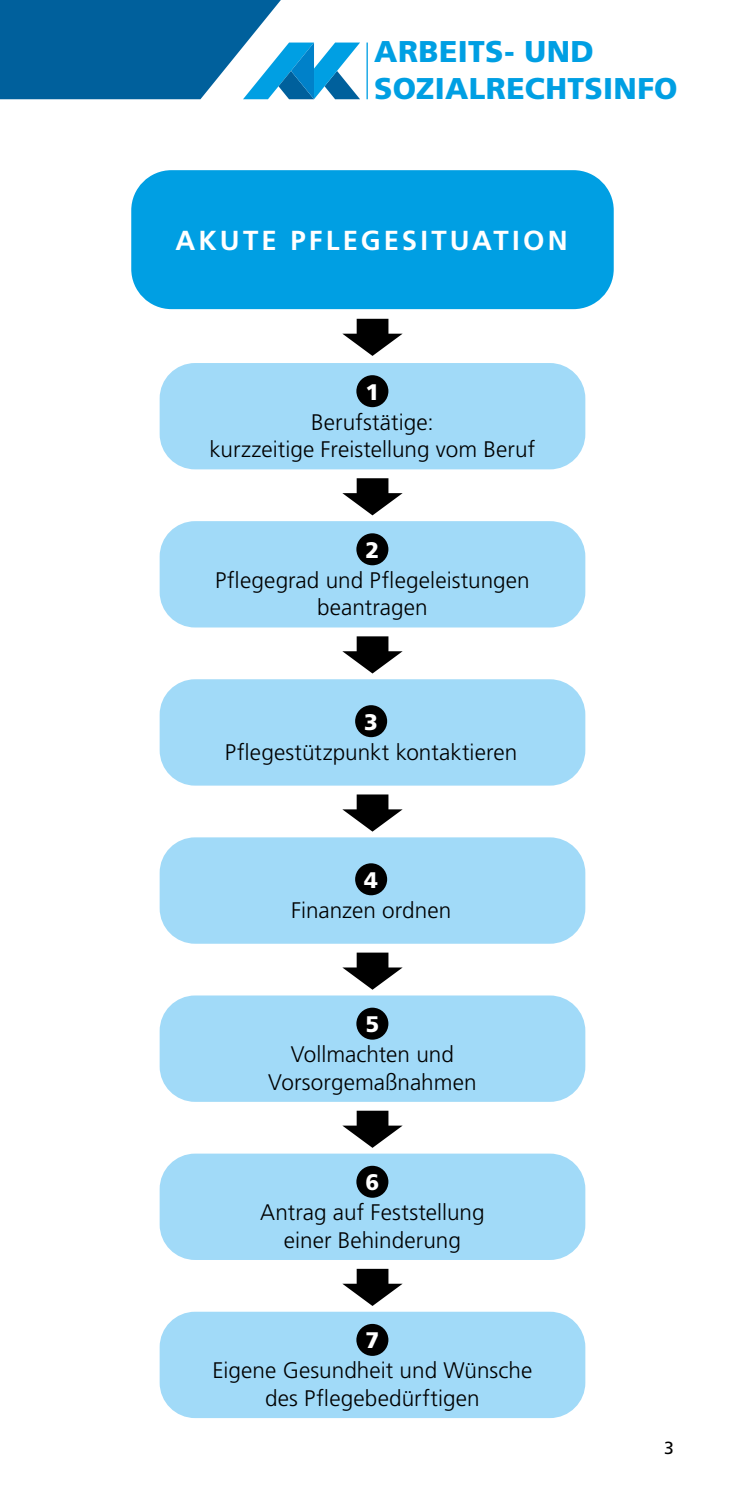
<style>
.page{position:relative;width:745px;height:1489px;background:#fff}
.page>*{position:absolute;margin:0;border:0;box-sizing:border-box;transform-origin:0 0}
.t1{font:900 30px/37.2px "Frutiger LT Pro";letter-spacing:.01em;color:#009fe3}
.t2{font:700 27.5px "Frutiger LT Pro";letter-spacing:.115em;color:#fff}
.t3{font:300 22.5px/27.5px "Frutiger LT Pro";letter-spacing:.005em;color:#000;text-align:center}
.t4{font:900 22.5px "Frutiger LT Pro";color:#fff}
.t5{font:17.5px "Frutiger LT Pro";color:#000}
</style>
<div class="page">
<hr style="left:366px;top:43px;width:1px;height:56px;background:#009fe3">
<svg style="left:0;top:0;width:360px;height:99px"></svg>
<div style="left:131px;top:170px;width:482px;height:139px;background:#009fe3;border-radius:40px"></div>
<div style="left:159px;top:363px;width:426px;height:106px;background:#a1daf8;border-radius:35px"></div>
<div style="left:356px;top:375px;width:32px;height:32px;background:#000;border-radius:50%"></div>
<div style="left:159px;top:521px;width:426px;height:106px;background:#a1daf8;border-radius:35px"></div>
<div style="left:356px;top:533px;width:32px;height:32px;background:#000;border-radius:50%"></div>
<div style="left:159px;top:679px;width:426px;height:106px;background:#a1daf8;border-radius:35px"></div>
<div style="left:355px;top:705px;width:32px;height:32px;background:#000;border-radius:50%"></div>
<div style="left:159px;top:837px;width:426px;height:106px;background:#a1daf8;border-radius:35px"></div>
<div style="left:355px;top:863px;width:32px;height:32px;background:#000;border-radius:50%"></div>
<div style="left:159px;top:995px;width:426px;height:106px;background:#a1daf8;border-radius:35px"></div>
<div style="left:356px;top:1007px;width:32px;height:32px;background:#000;border-radius:50%"></div>
<div style="left:159px;top:1153px;width:426px;height:106px;background:#a1daf8;border-radius:35px"></div>
<div style="left:356px;top:1165px;width:32px;height:32px;background:#000;border-radius:50%"></div>
<div style="left:159px;top:1311px;width:426px;height:106px;background:#a1daf8;border-radius:35px"></div>
<div style="left:356px;top:1323px;width:32px;height:32px;background:#000;border-radius:50%"></div>
<svg style="left:342px;top:478px;width:60px;height:37px"></svg>
<svg style="left:342px;top:636px;width:60px;height:37px"></svg>
<svg style="left:342px;top:794px;width:60px;height:37px"></svg>
<svg style="left:342px;top:952px;width:60px;height:37px"></svg>
<svg style="left:342px;top:1110px;width:60px;height:37px"></svg>
<svg style="left:342px;top:1268px;width:60px;height:37px"></svg>
<svg style="left:342px;top:319px;width:60px;height:37px"></svg>
<h1 class="t1" style="left:374px;top:33px;width:305px">ARBEITS- UND<br>SOZIALRECHTSINFO</h1>
<p class="t2" style="left:175px;top:224px;width:393px">AKUTE PFLEGESITUATION</p>
<p class="t4" style="left:365px;top:378px;width:15px">1</p>
<p class="t3" style="left:209px;top:408px;width:327px">Berufstätige:<br>kurzzeitige Freistellung vom Beruf</p>
<p class="t4" style="left:365px;top:536px;width:15px">2</p>
<p class="t3" style="left:215px;top:566px;width:316px">Pflegegrad und Pflegeleistungen beantragen</p>
<p class="t4" style="left:364px;top:708px;width:15px">3</p>
<p class="t3" style="left:225px;top:738px;width:294px">Pflegestützpunkt kontaktieren</p>
<p class="t4" style="left:364px;top:866px;width:15px">4</p>
<p class="t3" style="left:291px;top:896px;width:162px">Finanzen ordnen</p>
<p class="t4" style="left:365px;top:1010px;width:15px">5</p>
<p class="t3" style="left:268px;top:1040px;width:210px">Vollmachten und<br>Vorsorgemaßnahmen</p>
<p class="t4" style="left:365px;top:1168px;width:15px">6</p>
<p class="t3" style="left:260px;top:1198px;width:226px">Antrag auf Feststellung einer Behinderung</p>
<p class="t4" style="left:365px;top:1326px;width:15px">7</p>
<p class="t3" style="left:212px;top:1356px;width:321px">Eigene Gesundheit und Wünsche des Pflegebedürftigen</p>
<p class="t5" style="left:663px;top:1436px;width:11px">3</p>
</div>
